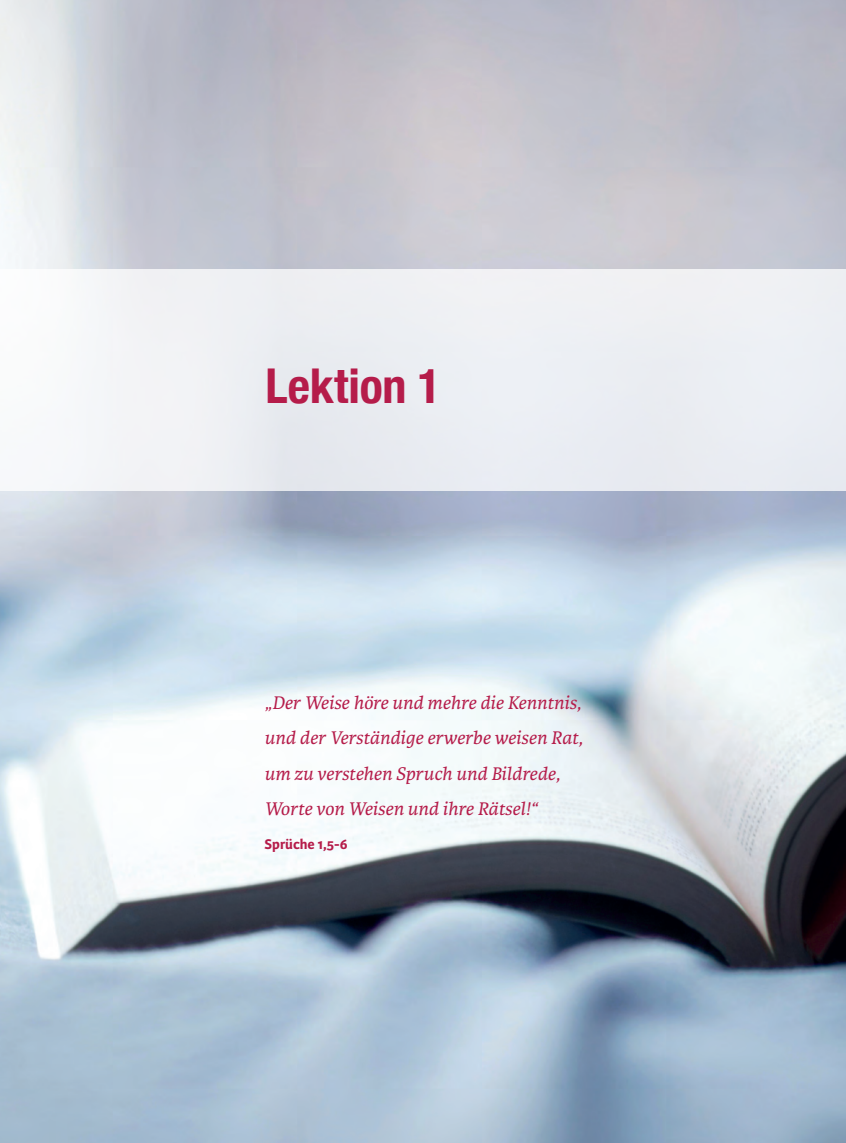
<style>
.page{position:relative;width:846px;height:1143px;background:#fff}
.page>*{position:absolute;margin:0;border:0;box-sizing:border-box;transform-origin:0 0}
.t1{font:700 condensed 48px "Helvetica Neue";letter-spacing:-.005em;color:#b51c4a}
.t2{font:italic 19.5px/35.5px "Karmina Basic";color:#b51c4a}
.t3{font:700 15px "Karmina Sans";color:#b51c4a}
</style>
<div class="page">
<img style="left:0;top:0;width:845px;height:1143px">
<div style="left:0;top:270px;width:845px;height:221px;background:#edeff3"></div>
<h1 class="t1" style="left:265px;top:346px;width:177px">Lektion 1</h1>
<p class="t2" style="left:264px;top:685px;width:320px">„Der Weise höre und mehre die Kenntnis, und der Verständige erwerbe weisen Rat, um zu verstehen Spruch und Bildrede, Worte von Weisen und ihre Rätsel!“</p>
<p class="t3" style="left:264px;top:835px;width:85px">Sprüche 1,5-6</p>
</div>
